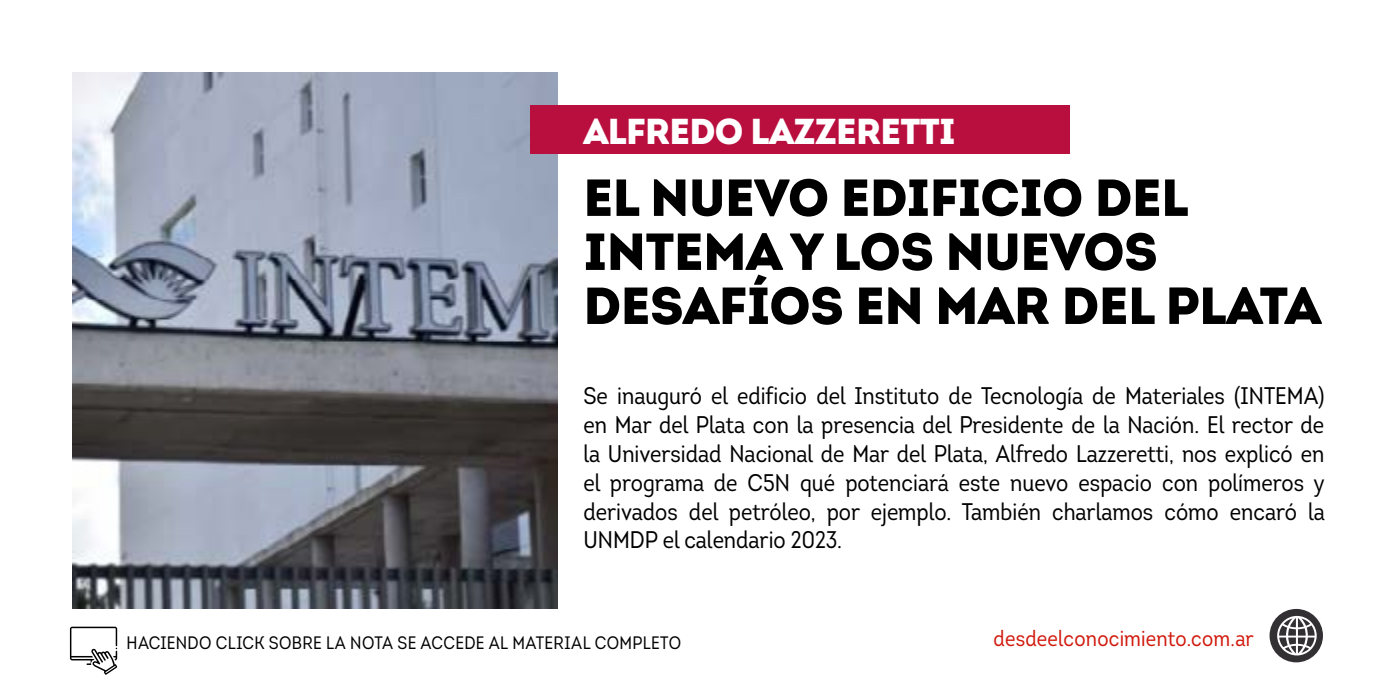
<style>
.page{position:relative;width:1395px;height:681px;background:#fff}
.page>*{position:absolute;margin:0;border:0;box-sizing:border-box;transform-origin:0 0}
.t1{font:900 52px/54px "Intro";letter-spacing:-.01em;color:#000}
.t2{font:900 36px "Intro";letter-spacing:-.02em;color:#fff}
.t3{font:24px/28.8px "Intro Cond";color:#000;text-align:justify}
.t4{font:22px "Intro Cond";letter-spacing:.01em;color:#d1190d}
.t5{font:18px "Intro Cond";letter-spacing:.02em;color:#000}
</style>
<div class="page">
<img style="left:72px;top:72px;width:486px;height:536px">
<svg style="left:70px;top:626px;width:47px;height:48px"></svg>
<div style="left:1269px;top:608px;width:54px;height:54px;background:#333033;border-radius:50%"></div>
<svg style="left:1277px;top:615px;width:39px;height:40px"></svg>
<div style="left:530px;top:105px;width:539px;height:48px;background:#b90f3e"></div>
<h2 class="t2" style="left:583px;top:107px;width:374px">ALFREDO LAZZERETTI</h2>
<h1 class="t1" style="left:583px;top:170px;width:739px">EL NUEVO EDIFICIO DEL<br>INTEMA Y LOS NUEVOS<br>DESAFÍOS EN MAR DEL PLATA</h1>
<p class="t3" style="left:583px;top:381px;width:743px">Se inauguró el edificio del Instituto de Tecnología de Materiales (INTEMA) en Mar del Plata con la presencia del Presidente de la Nación. El rector de la Universidad Nacional de Mar del Plata, Alfredo Lazzeretti, nos explicó en el programa de C5N qué potenciará este nuevo espacio con polímeros y derivados del petróleo, por ejemplo. También charlamos cómo encaró la UNMDP el calendario 2023.</p>
<p class="t5" style="left:127px;top:631px;width:556px">HACIENDO CLICK SOBRE LA NOTA SE ACCEDE AL MATERIAL COMPLETO</p>
<p class="t4" style="left:993px;top:624px;width:262px">desdeelconocimiento.com.ar</p>
</div>
